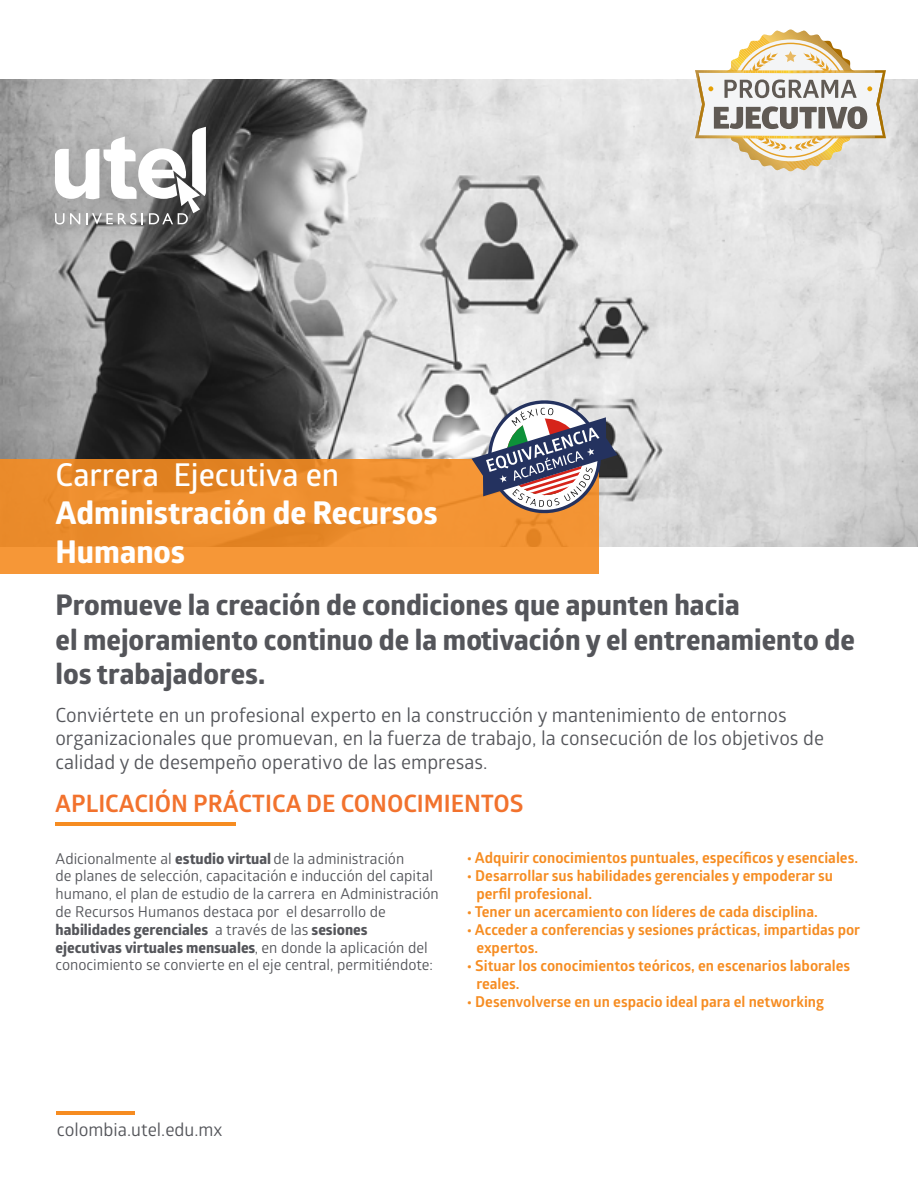
<style>
.page{position:relative;width:918px;height:1188px;background:#fff}
.page>*{position:absolute;margin:0;border:0;box-sizing:border-box;transform-origin:0 0}
.t1{font:700 31.5px/39px "Globerx";color:#fff}
.t2{font:600 31.5px "Glober";color:#fff}
.t3{font:700 28.5px/34.2px "Globerx";color:#54555a}
.t4{font:700 24px "Glober";color:#f2722d}
.t5{font:19.5px/23.4px "Glober";color:#54555a}
.t6{font:18px "Glober";color:#54555a}
.t7{font:700 15px/18px "Glober";color:#f68c21}
.t8{font:15px/17.7px "Glober";color:#54555a}
.t9{font:700 15px/17.7px "Globerx";color:#54555a}
.s1{font-family:"Globerx";font-weight:700}
.s2{font-family:"Glober";font-weight:400}
</style>
<div class="page">
<img style="left:0;top:80px;width:918px;height:467px">
<hr style="left:55px;top:822px;width:181px;height:4px;background:#f68c21">
<img style="left:5px;top:97px;width:251px;height:176px">
<hr style="left:56px;top:1111px;width:78px;height:4px;background:#f68c21">
<svg style="left:695px;top:29px;width:191px;height:142px"></svg>
<svg style="left:0;top:459px;width:599px;height:115px;background:#ee8f2f"></svg>
<svg style="left:55px;top:127px;width:151px;height:97px"></svg>
<svg style="left:472px;top:394px;width:146px;height:126px"></svg>
<h1 class="t2" style="left:56px;top:453px;width:285px">Carrera Ejecutiva en</h1>
<h1 class="t1" style="left:56px;top:493px;width:384px">Administración de Recursos<br>Humanos</h1>
<h2 class="t3" style="left:56px;top:588px;width:801px">Promueve la creación de condiciones que apunten hacia<br>el mejoramiento continuo de la motivación y el entrenamiento de los trabajadores.</h2>
<h3 class="t5" style="left:55px;top:703px;width:770px">Conviértete en un profesional experto en la construcción y mantenimiento de entornos organizacionales que promuevan, en la fuerza de trabajo, la consecución de los objetivos de calidad y de desempeño operativo de las empresas.</h3>
<h3 class="t4" style="left:55px;top:787px;width:470px">APLICACIÓN PRÁCTICA DE CONOCIMIENTOS</h3>
<p class="t8" style="left:56px;top:849px;width:385px">Adicionalmente al <span class="s1">estudio virtual</span> de la administración<br>de planes de selección, capacitación e inducción del capital humano, el plan de estudio de la carrera en Administración de Recursos Humanos destaca por el desarrollo de</p>
<p class="t9" style="left:56px;top:920px;width:374px">habilidades gerenciales <span class="s2">a través de las</span> sesiones ejecutivas virtuales mensuales<span class="s2">, en donde la aplicación del</span></p>
<p class="t8" style="left:56px;top:955px;width:379px">conocimiento se convierte en el eje central, permitiéndote:</p>
<p class="t7" style="left:467px;top:849px;width:393px">• Adquirir conocimientos puntuales, específicos y esenciales.</p>
<p class="t7" style="left:476px;top:867px;width:358px;text-indent:-10px">• Desarrollar sus habilidades gerenciales y empoderar su perfil profesional.</p>
<p class="t7" style="left:467px;top:903px;width:353px">• Tener un acercamiento con líderes de cada disciplina.</p>
<p class="t7" style="left:476px;top:921px;width:385px;text-indent:-10px">• Acceder a conferencias y sesiones prácticas, impartidas por expertos.</p>
<p class="t7" style="left:476px;top:957px;width:375px;text-indent:-10px">• Situar los conocimientos teóricos, en escenarios laborales reales.</p>
<p class="t7" style="left:467px;top:993px;width:359px">• Desenvolverse en un espacio ideal para el networking</p>
<p class="t6" style="left:57px;top:1117px;width:167px">colombia.utel.edu.mx</p>
</div>
